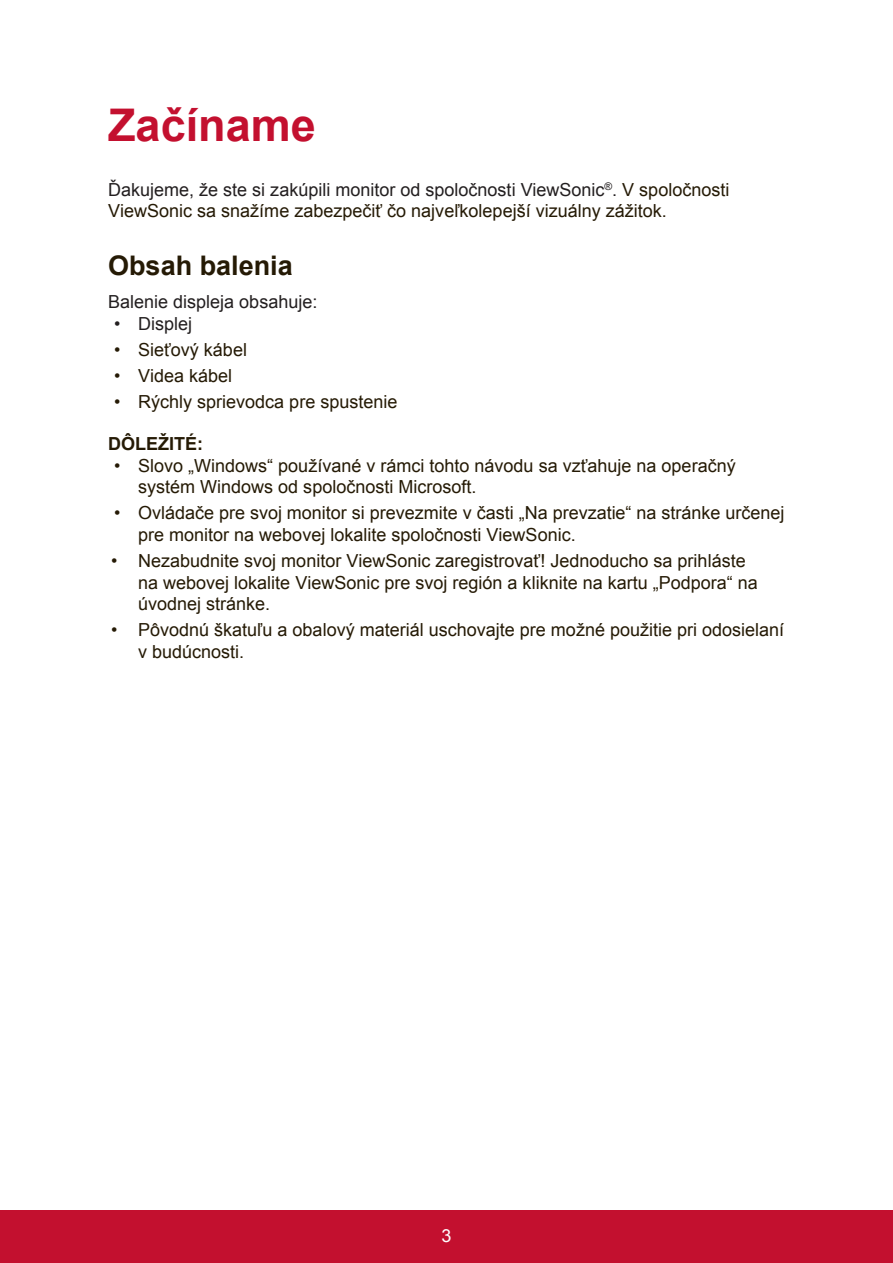
<style>
.page{position:relative;width:893px;height:1263px;background:#fff}
.page>*{position:absolute;margin:0;border:0;box-sizing:border-box;transform-origin:0 0}
.t1{font:700 45px "Arial";color:#c3102f}
.t2{font:700 27px "Arial";color:#251a05}
.t3{font:18px/21.6px "Arial";color:#251a05}
.t4{font:18px "Arial";color:#231f20}
.t5{font:700 18px "Arial";color:#251a05}
.t6{font:18px "Arial";color:#fff}
.s1{color:#231f20}
</style>
<div class="page">
<div style="left:0;top:1210px;width:892px;height:53px;background:#c3102f"></div>
<h1 class="t1" style="left:108px;top:95px;width:209px">Začíname</h1>
<p class="t3" style="left:108px;top:179px;width:622px"><span class="s1">Ďakujeme, že ste si zakúpili monitor od spoločnosti ViewSonic</span><sup>®</sup><span class="s1">.</span> V spoločnosti<br>ViewSonic sa snažíme zabezpečiť čo najveľkolepejší vizuálny zážitok.</p>
<h2 class="t2" style="left:108px;top:247px;width:186px">Obsah balenia</h2>
<p class="t4" style="left:108px;top:290px;width:211px">Balenie displeja obsahuje:</p>
<p class="t4" style="left:114px;top:312px;width:79px">• Displej</p>
<p class="t3" style="left:114px;top:339px;width:134px">• Sieťový kábel</p>
<p class="t3" style="left:114px;top:365px;width:120px">• Videa kábel</p>
<p class="t3" style="left:114px;top:391px;width:285px">• Rýchly sprievodca pre spustenie</p>
<p class="t5" style="left:108px;top:431px;width:97px">DÔLEŽITÉ:</p>
<p class="t3" style="left:138px;top:454px;width:599px;text-indent:-24px">• Slovo „Windows“ používané v rámci tohto návodu sa vzťahuje na operačný systém Windows od spoločnosti Microsoft.</p>
<p class="t3" style="left:138px;top:502px;width:647px;text-indent:-24px">• Ovládače pre svoj monitor si prevezmite v časti „Na prevzatie“ na stránke určenej pre monitor na webovej lokalite spoločnosti ViewSonic.</p>
<p class="t3" style="left:138px;top:550px;width:621px;text-indent:-27px">• Nezabudnite svoj monitor ViewSonic zaregistrovať! Jednoducho sa prihláste na webovej lokalite ViewSonic pre svoj región a kliknite na kartu „Podpora“ na úvodnej stránke.</p>
<p class="t3" style="left:138px;top:619px;width:647px;text-indent:-27px">• Pôvodnú škatuľu a obalový materiál uschovajte pre možné použitie pri odosielaní v budúcnosti.</p>
<p class="t6" style="left:441px;top:1223px;width:12px">3</p>
</div>
